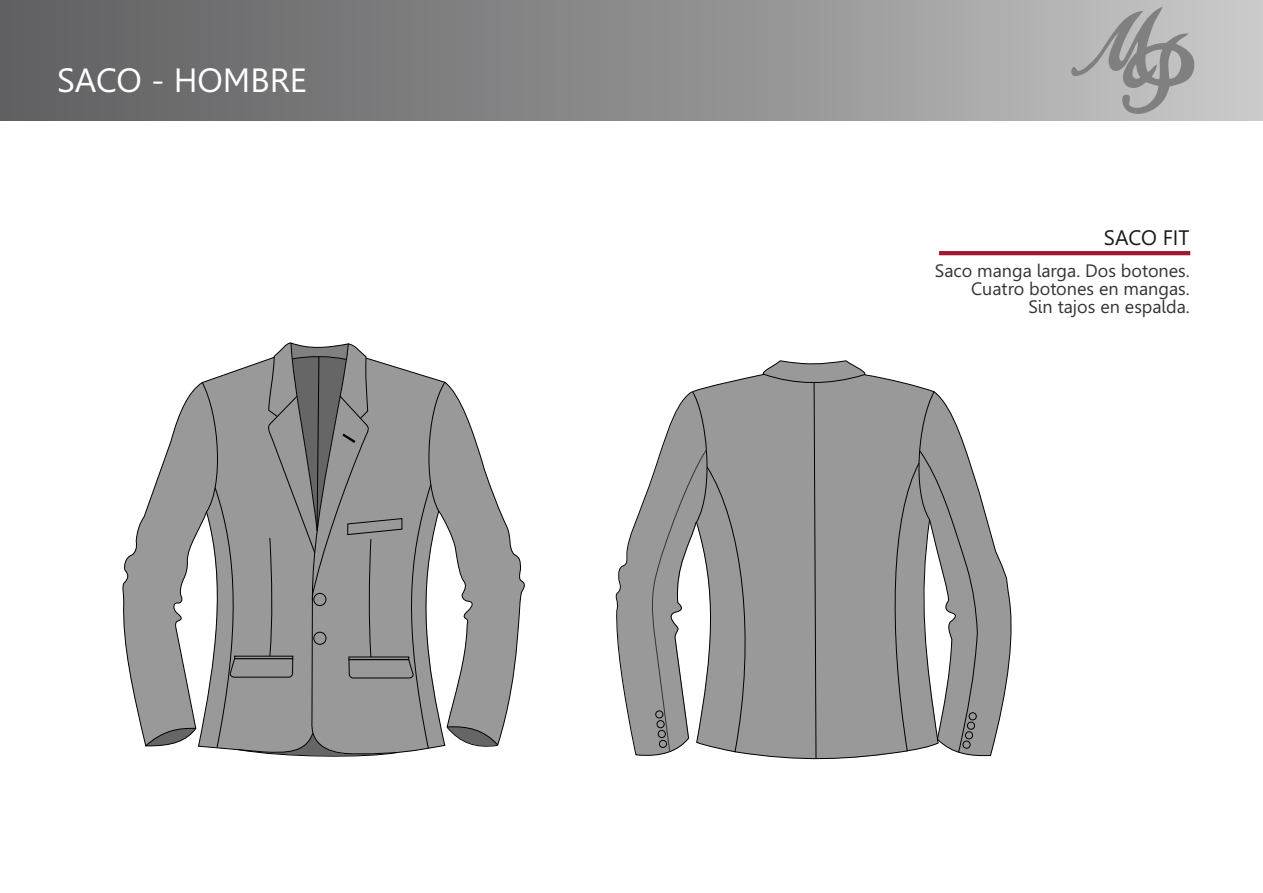
<style>
.page{position:relative;width:1263px;height:893px;background:#fff}
.page>*{position:absolute;margin:0;border:0;box-sizing:border-box;transform-origin:0 0}
.t1{font:33.6px "Leelawadee";color:#fff}
.t2{font:21px "Leelawadee";color:#1a1a1a}
.t3{font:18px/17.9px "Leelawadee";color:#383336;text-align:right}
</style>
<div class="page">
<hr style="left:939px;top:251px;width:251px;height:4px;background:#a11733">
<div style="left:0;top:0;width:1262px;height:121px;background:linear-gradient(to right,#5b5b5d,#c4c4c4)"></div>
<svg style="left:1070px;top:7px;width:126px;height:109px"></svg>
<svg style="left:693px;top:374px;width:240px;height:88px"></svg>
<div style="left:736px;top:462px;width:182px;height:298px;background:#999"></div>
<div style="left:762px;top:360px;width:104px;height:399px;background:#999"></div>
<svg style="left:615px;top:391px;width:121px;height:365px"></svg>
<svg style="left:918px;top:391px;width:94px;height:365px"></svg>
<div style="left:656px;top:720px;width:9px;height:8px;background:#999;border:1px solid #000;border-radius:50%"></div>
<div style="left:658px;top:730px;width:8px;height:8px;background:#999;border:1px solid #000;border-radius:50%"></div>
<div style="left:967px;top:721px;width:8px;height:9px;background:#999;border:1px solid #000;border-radius:50%"></div>
<div style="left:965px;top:731px;width:8px;height:8px;background:#999;border:1px solid #000;border-radius:50%"></div>
<div style="left:655px;top:710px;width:8px;height:8px;background:#999;border:1px solid #000;border-radius:50%"></div>
<div style="left:968px;top:712px;width:9px;height:8px;background:#999;border:1px solid #000;border-radius:50%"></div>
<svg style="left:202px;top:378px;width:12px;height:370px"></svg>
<svg style="left:122px;top:381px;width:86px;height:366px"></svg>
<svg style="left:214px;top:342px;width:311px;height:415px"></svg>
<div style="left:659px;top:740px;width:8px;height:8px;background:#999;border:1px solid #000;border-radius:50%"></div>
<svg style="left:962px;top:740px;width:9px;height:9px"></svg>
<h1 class="t1" style="left:57px;top:60px;width:251px">SACO - HOMBRE</h1>
<p class="t2" style="left:1104px;top:225px;width:87px">SACO FIT</p>
<p class="t3" style="left:935px;top:262px;width:256px">Saco manga larga. Dos botones.<br>Cuatro botones en mangas.<br>Sin tajos en espalda.</p>
</div>
